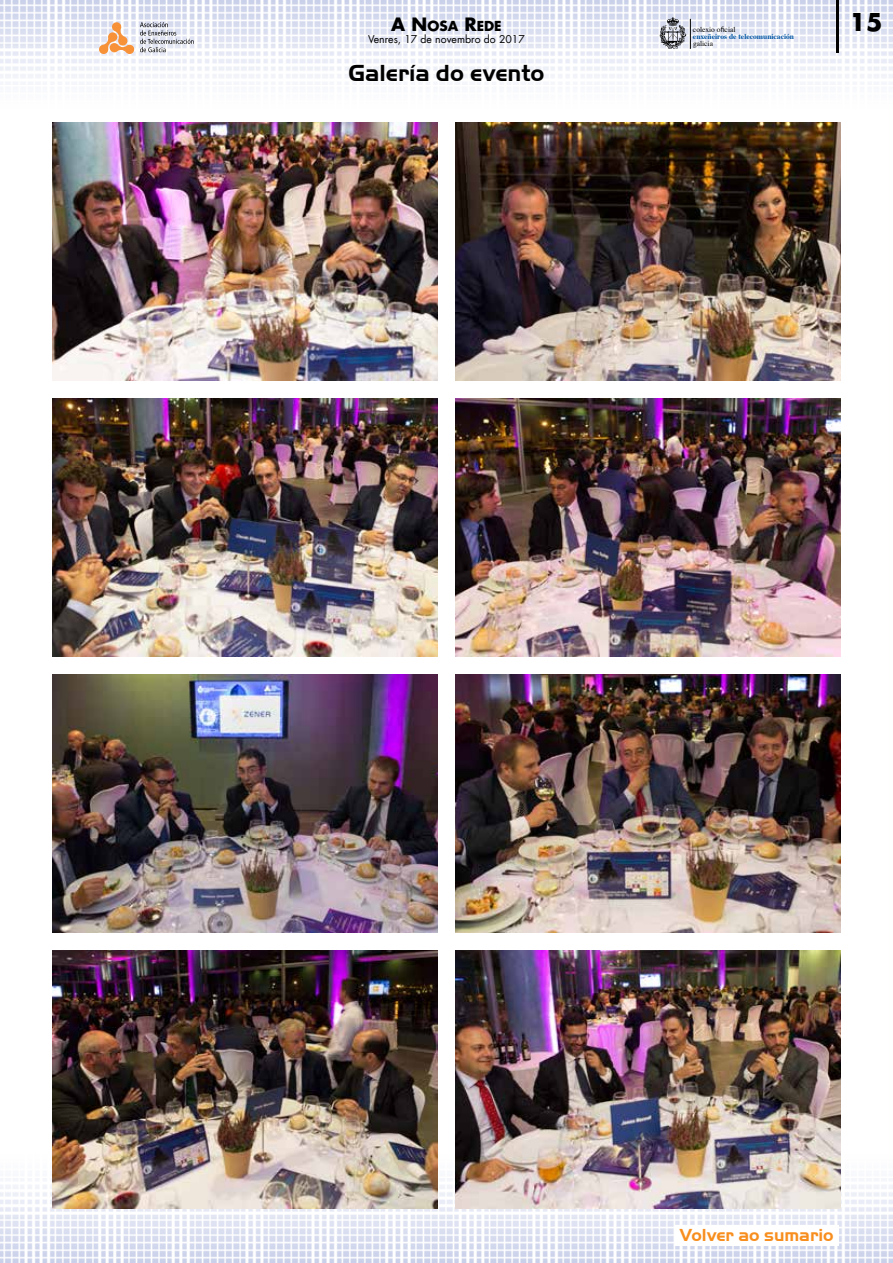
<style>
.page{position:relative;width:893px;height:1263px;background:#fff}
.page>*{position:absolute;margin:0;border:0;box-sizing:border-box;transform-origin:0 0}
.t1{font:700 24px "Handel Got D";color:#000}
.t2{font:700 24px "Futura LT";color:#000}
.t3{font:700 18px "Handel Got D";color:#f78e1e}
.t4{font:700 13.5px "Futura LT";color:#000}
.t5{font:10.5px "Futura LT";color:#000}
.t6{font:700 7.5px/7.1px "Times";color:#0054a4}
.t7{font:7.5px "Times";color:#000}
.s1{font-size:18px}
.s2{font-weight:400;color:#000}
.s3{font-family:"Myriad Pro";font-weight:400;color:#000}
</style>
<div class="page">
<img style="left:0;top:0;width:893px;height:78px">
<img style="left:0;top:1141px;width:893px;height:122px">
<svg style="left:99px;top:22px;width:95px;height:32px"></svg>
<hr style="left:690px;top:19px;width:1px;height:30px;background:#000">
<svg style="left:660px;top:17px;width:26px;height:32px"></svg>
<hr style="left:836px;top:0;width:3px;height:52px;background:#000">
<img style="left:53px;top:122px;width:384px;height:258px">
<img style="left:455px;top:122px;width:385px;height:258px">
<img style="left:53px;top:398px;width:384px;height:259px">
<img style="left:455px;top:398px;width:385px;height:259px">
<img style="left:53px;top:675px;width:384px;height:258px">
<img style="left:455px;top:675px;width:385px;height:258px">
<img style="left:53px;top:951px;width:384px;height:258px">
<img style="left:455px;top:951px;width:385px;height:258px">
<div style="left:675px;top:1225px;width:163px;height:20px;background:#fff"></div>
<h3 class="t4" style="left:391px;top:17px;width:112px"><span class="s1">A N</span>OSA <span class="s1">R</span>EDE</h3>
<h3 class="t5" style="left:368px;top:33px;width:158px">Venres, 17 de novembro do 2017</h3>
<h1 class="t1" style="left:349px;top:60px;width:197px">Galería do evento</h1>
<p class="t6" style="left:693px;top:26px;width:103px"><span class="s2">colexio o</span><span class="s3">fi</span><span class="s2">cial<br></span>enxeñeiros de telecomunicación</p>
<p class="t7" style="left:693px;top:38px;width:22px">galicia</p>
<h1 class="t2" style="left:849px;top:6px;width:34px">15</h1>
<h2 class="t3" style="left:680px;top:1225px;width:155px">Volver ao sumario</h2>
</div>
